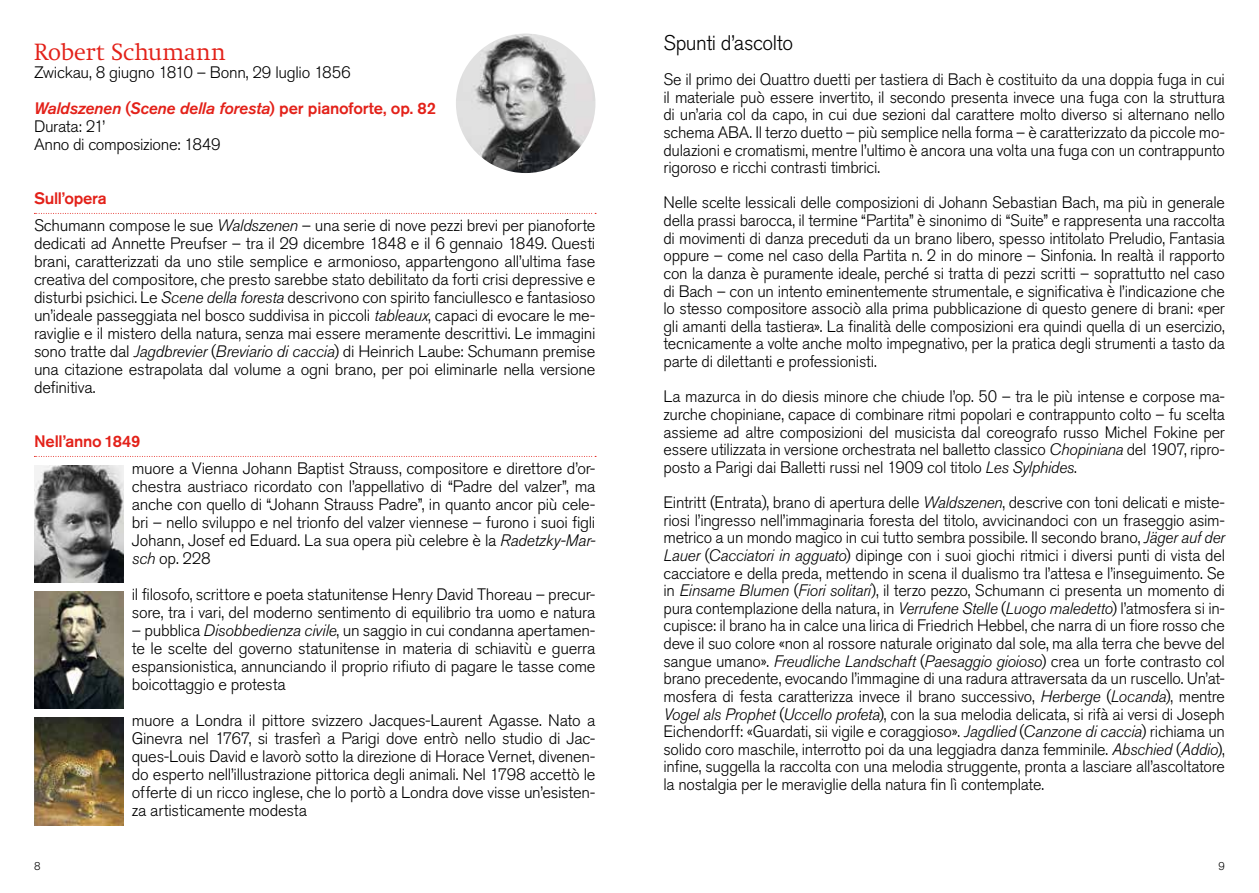
<style>
.page{position:relative;width:1259px;height:893px;background:#fff}
.page>*{position:absolute;margin:0;border:0;box-sizing:border-box;transform-origin:0 0}
.t1{font:300 24px "Swift Neue LT Pro";color:#e32119}
.t2{font:300 21px "Akzidenz Grotesk Pro";letter-spacing:-.02em;color:#000}
.t3{font:300 16.5px/17.5px "Akzidenz Grotesk Pro";letter-spacing:-.015em;color:#000;text-align:justify}
.t4{font:500 16.5px "Akzidenz Grotesk Pro";letter-spacing:-.015em;color:#e32119}
.t5{font:300 11.25px "Akzidenz Grotesk Pro";color:#000}
.s1{font-weight:500;font-style:italic;color:#e32119}
.s2{font-weight:500;color:#e32119}
.s3{font-style:italic}
</style>
<div class="page">
<svg style="left:34px;top:213px;width:562px;height:1px"></svg>
<svg style="left:34px;top:456px;width:562px;height:1px"></svg>
<img style="left:34px;top:465px;width:89px;height:117px">
<img style="left:34px;top:591px;width:89px;height:117px">
<img style="left:34px;top:717px;width:89px;height:108px">
<img style="left:456px;top:34px;width:139px;height:139px;border-radius:70px">
<h1 class="t1" style="left:34px;top:38px;width:193px">Robert Schumann</h1>
<p class="t3" style="left:34px;top:54px;width:403px;line-height:36px">Zwickau, 8 giugno 1810 – Bonn, 29 luglio 1856<br><span class="s1">Waldszenen</span> <span class="s2">(</span><span class="s1">Scene della foresta</span><span class="s2">) per pianoforte, op. 82</span></p>
<p class="t3" style="left:34px;top:117px;width:188px;line-height:18px">Durata: 21’<br>Anno di composizione: 1849</p>
<p class="t3" style="left:34px;top:185px;width:563px;line-height:27px"><span class="s2">Sull’opera<br></span>Schumann compose le sue <span class="s3">Waldszenen</span> – una serie di nove pezzi brevi per pianoforte</p>
<p class="t3" style="left:34px;top:234px;width:563px;line-height:18px">dedicati ad Annette Preufser – tra il 29 dicembre 1848 e il 6 gennaio 1849. Questi brani, caratterizzati da uno stile semplice e armonioso, appartengono all’ultima fase creativa del compositore, che presto sarebbe stato debilitato da forti crisi depressive e disturbi psichici. Le <span class="s3">Scene della foresta</span> descrivono con spirito fanciullesco e fantasioso un’ideale passeggiata nel bosco suddivisa in piccoli <span class="s3">tableaux</span>, capaci di evocare le me&shy;raviglie e il mistero della natura, senza mai essere meramente descrittivi. Le immagini sono tratte dal <span class="s3">Jagdbrevier</span> (<span class="s3">Breviario di caccia</span>) di Heinrich Laube: Schumann premise una citazione estrapolata dal volume a ogni brano, per poi eliminarle nella versione definitiva.</p>
<p class="t4" style="left:34px;top:431px;width:108px">Nell’anno 1849</p>
<p class="t3" style="left:132px;top:459px;width:465px;line-height:18px">muore a Vienna Johann Baptist Strauss, compositore e direttore d’or&shy;chestra austriaco ricordato con l’appellativo di “Padre del valzer”, ma anche con quello di “Johann Strauss Padre”, in quanto ancor più cele&shy;bri – nello sviluppo e nel trionfo del valzer viennese – furono i suoi figli Johann, Josef ed Eduard. La sua opera più celebre è la <span class="s3">Radetzky-Mar&shy;sch</span> op. 228</p>
<p class="t3" style="left:132px;top:585px;width:465px;line-height:18px">il filosofo, scrittore e poeta statunitense Henry David Thoreau – precur&shy;sore, tra i vari, del moderno sentimento di equilibrio tra uomo e natura</p>
<p class="t3" style="left:132px;top:621px;width:465px;line-height:18px">– pubblica <span class="s3">Disobbedienza civile</span>, un saggio in cui condanna apertamen&shy;te le scelte del governo statunitense in materia di schiavitù e guerra espansionistica, annunciando il proprio rifiuto di pagare le tasse come boicottaggio e protesta</p>
<p class="t3" style="left:132px;top:711px;width:465px;line-height:18px">muore a Londra il pittore svizzero Jacques-Laurent Agasse. Nato a Ginevra nel 1767, si trasferì a Parigi dove entrò nello studio di Jac&shy;ques-Louis David e lavorò sotto la direzione di Horace Vernet, divenen&shy;do esperto nell’illustrazione pittorica degli animali. Nel 1798 accettò le offerte di un ricco inglese, che lo portò a Londra dove visse un’esisten&shy;za artisticamente modesta</p>
<p class="t2" style="left:663px;top:29px;width:131px">Spunti d’ascolto</p>
<p class="t3" style="left:663px;top:70px;width:563px">Se il primo dei Quattro duetti per tastiera di Bach è costituito da una doppia fuga in cui il materiale può essere invertito, il secondo presenta invece una fuga con la struttura di un’aria col da capo, in cui due sezioni dal carattere molto diverso si alternano nello schema ABA. Il terzo duetto – più semplice nella forma – è caratterizzato da piccole mo&shy;dulazioni e cromatismi, mentre l’ultimo è ancora una volta una fuga con un contrappunto rigoroso e ricchi contrasti timbrici.</p>
<p class="t3" style="left:663px;top:194px;width:563px">Nelle scelte lessicali delle composizioni di Johann Sebastian Bach, ma più in generale della prassi barocca, il termine “Partita” è sinonimo di “Suite” e rappresenta una raccolta di movimenti di danza preceduti da un brano libero, spesso intitolato Preludio, Fantasia oppure – come nel caso della Partita n. 2 in do minore – Sinfonia. In realtà il rapporto con la danza è puramente ideale, perché si tratta di pezzi scritti – soprattutto nel caso di Bach – con un intento eminentemente strumentale, e significativa è l’indicazione che lo stesso compositore associò alla prima pubblicazione di questo genere di brani: «per gli amanti della tastiera». La finalità delle composizioni era quindi quella di un esercizio, tecnicamente a volte anche molto impegnativo, per la pratica degli strumenti a tasto da parte di dilettanti e professionisti.</p>
<p class="t3" style="left:663px;top:388px;width:563px">La mazurca in do diesis minore che chiude l’op. 50 – tra le più intense e corpose ma&shy;zurche chopiniane, capace di combinare ritmi popolari e contrappunto colto – fu scelta assieme ad altre composizioni del musicista dal coreografo russo Michel Fokine per essere utilizzata in versione orchestrata nel balletto classico <span class="s3">Chopiniana</span> del 1907, ripro&shy;posto a Parigi dai Balletti russi nel 1909 col titolo <span class="s3">Les Sylphides</span>.</p>
<p class="t3" style="left:663px;top:493px;width:563px">Eintritt (Entrata), brano di apertura delle <span class="s3">Waldszenen</span>, descrive con toni delicati e miste&shy;riosi l’ingresso nell’immaginaria foresta del titolo, avvicinandoci con un fraseggio asim&shy;metrico a un mondo magico in cui tutto sembra possibile. Il secondo brano, <span class="s3">Jäger auf der Lauer</span> (<span class="s3">Cacciatori in agguato</span>) dipinge con i suoi giochi ritmici i diversi punti di vista del cacciatore e della preda, mettendo in scena il dualismo tra l’attesa e l’inseguimento. Se in <span class="s3">Einsame Blumen</span> (<span class="s3">Fiori solitari</span>), il terzo pezzo, Schumann ci presenta un momento di pura contemplazione della natura, in <span class="s3">Verrufene Stelle</span> (<span class="s3">Luogo maledetto</span>) l’atmosfera si in&shy;cupisce: il brano ha in calce una lirica di Friedrich Hebbel, che narra di un fiore rosso che deve il suo colore «non al rossore naturale originato dal sole, ma alla terra che bevve del sangue umano». <span class="s3">Freudliche Landschaft</span> (<span class="s3">Paesaggio gioioso</span>) crea un forte contrasto col brano precedente, evocando l’immagine di una radura attraversata da un ruscello. Un’at&shy;mosfera di festa caratterizza invece il brano successivo, <span class="s3">Herberge</span> (<span class="s3">Locanda</span>), mentre <span class="s3">Vogel als Prophet</span> (<span class="s3">Uccello profeta</span>), con la sua melodia delicata, si rifà ai versi di Joseph Eichendorff: «Guardati, sii vigile e coraggioso». <span class="s3">Jagdlied</span> (<span class="s3">Canzone di caccia</span>) richiama un solido coro maschile, interrotto poi da una leggiadra danza femminile. <span class="s3">Abschied</span> (<span class="s3">Addio</span>), infine, suggella la raccolta con una melodia struggente, pronta a lasciare all’ascoltatore la nostalgia per le meraviglie della natura fin lì contemplate.</p>
<p class="t5" style="left:34px;top:859px;width:8px">8</p>
<p class="t5" style="left:1218px;top:859px;width:8px">9</p>
</div>
